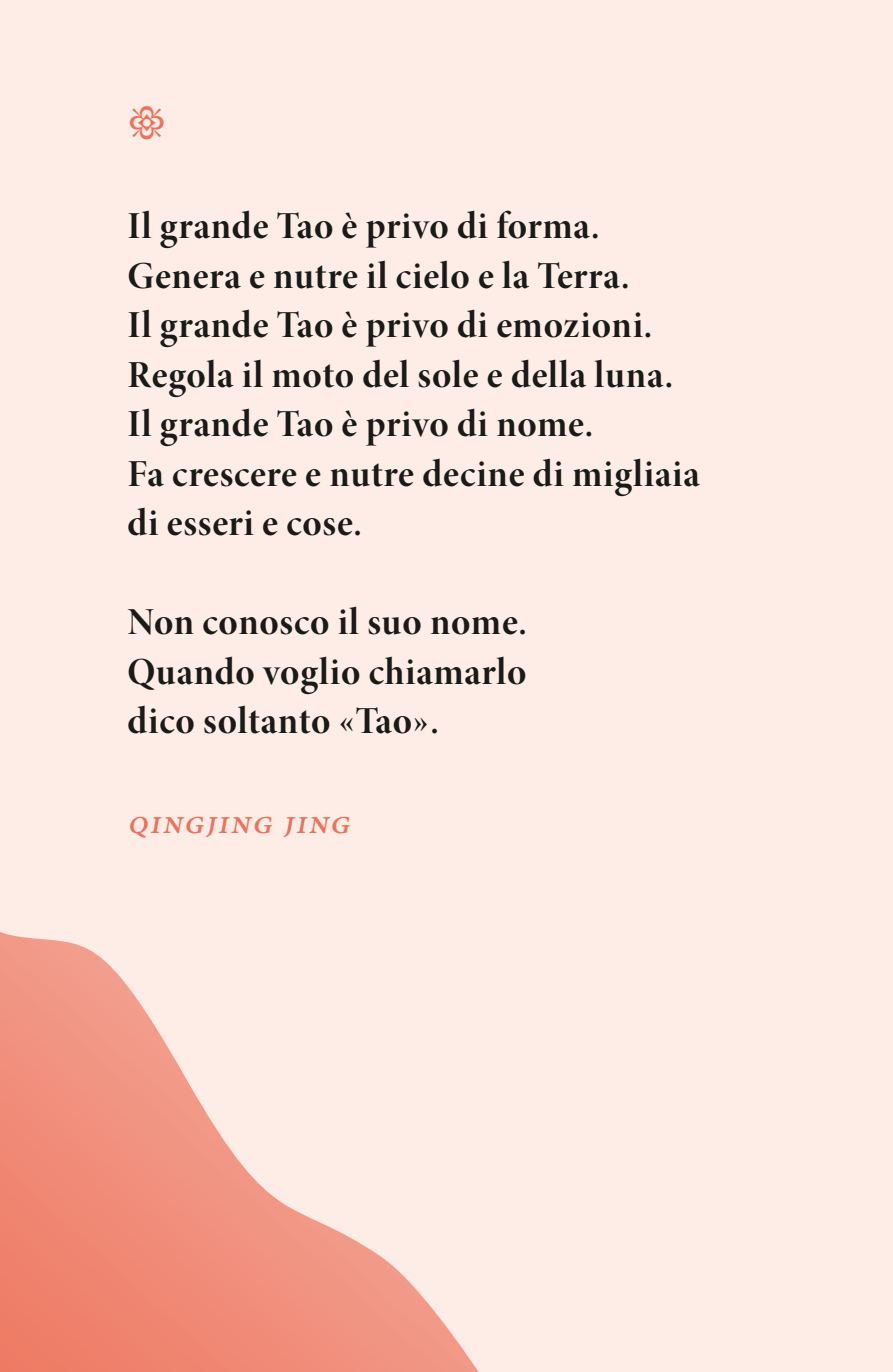
<style>
.page{position:relative;width:893px;height:1372px;background:#fff}
.page>*{position:absolute;margin:0;border:0;box-sizing:border-box;transform-origin:0 0}
.t1{font:49.5px "Minion Pro Bold Disp";color:#ee7159}
.t2{font:38.25px/49.5px "Minion Pro Bold Disp";letter-spacing:.02em;color:#1a1a18}
.t3{font:italic 33.75px "Minion Pro Medium Capt";color:#ee7159}
</style>
<div class="page">
<div style="left:0;top:0;width:893px;height:1371px;background:#fdede6"></div>
<svg style="left:0;top:932px;width:478px;height:439px"></svg>
<p class="t1" style="left:128px;top:104px;width:40px">•</p>
<p class="t2" style="left:128px;top:204px;width:574px">Il grande Tao è privo di forma.<br>Genera e nutre il cielo e la Terra.<br>Il grande Tao è privo di emozioni.<br>Regola il moto del sole e della luna.<br>Il grande Tao è privo di nome.<br>Fa crescere e nutre decine di migliaia di esseri e cose.</p>
<p class="t2" style="left:128px;top:600px;width:401px;text-align:justify">Non conosco il suo nome.<br>Quando voglio chiamarlo dico soltanto «Tao».</p>
<p class="t3" style="left:128px;top:801px;width:227px">QINGJING JING</p>
</div>
